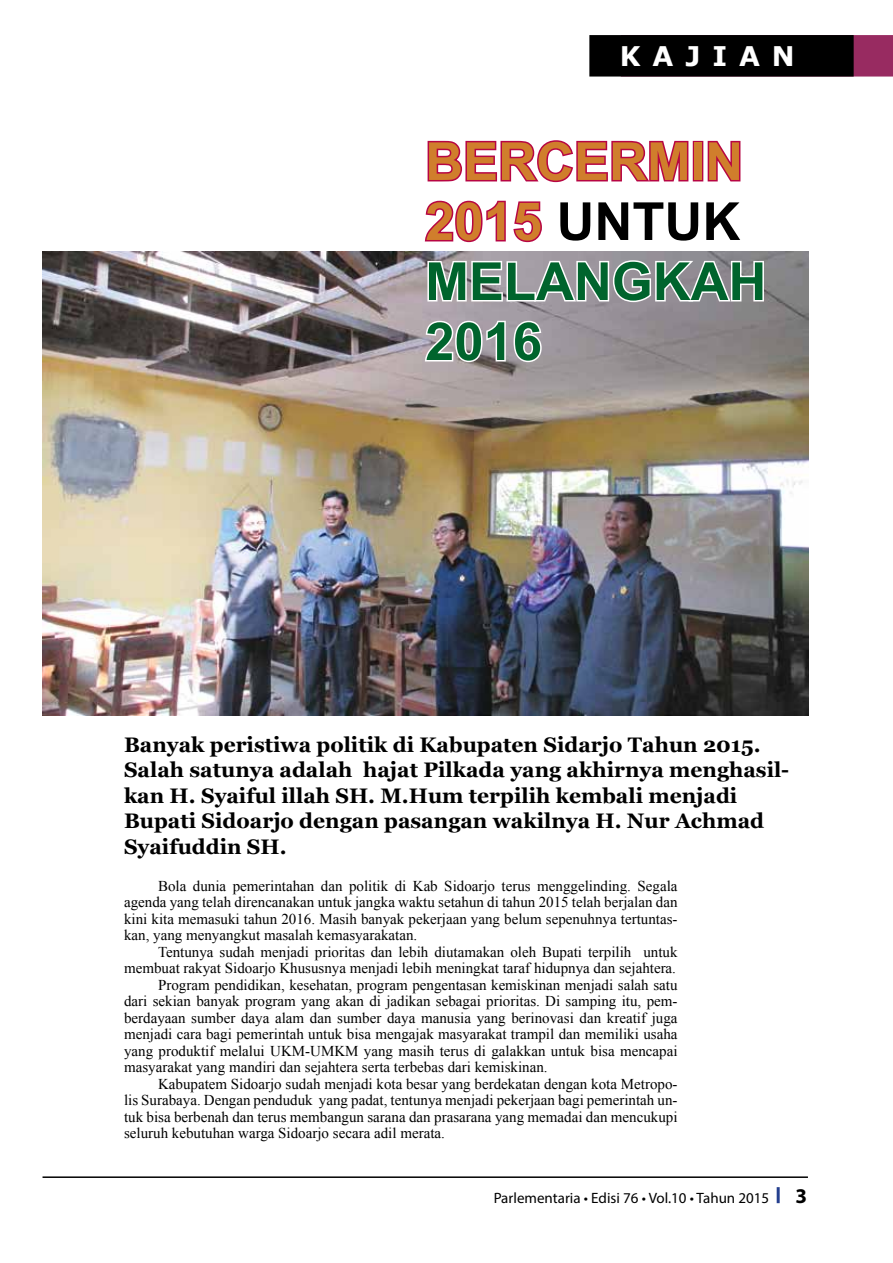
<style>
.page{position:relative;width:893px;height:1263px;background:#fff}
.page>*{position:absolute;margin:0;border:0;box-sizing:border-box;transform-origin:0 0}
.t1{font:700 52.5px/60px "Arial";color:#d07e2c}
.t2{font:700 27px "Verdana";color:#fff}
.t3{font:700 21px/25.5px "Georgia";color:#000}
.t4{font:700 21px "Myriad Pro";color:#000}
.t5{font:15px/16.5px "Times New Roman";color:#000;text-align:justify}
.t6{font:15px "Myriad Pro";color:#000}
.s1{color:#000}
.s2{color:#00642d}
</style>
<div class="page">
<hr style="left:777px;top:1187px;width:3px;height:16px;background:#25408f">
<hr style="left:43px;top:1176px;width:765px;height:2px;background:#000">
<img style="left:42px;top:252px;width:766px;height:463px">
<div style="left:622px;top:36px;width:270px;height:40px;background:#982b61"></div>
<div style="left:621px;top:35px;width:272px;height:42px;border:2px solid #982b61"></div>
<div style="left:590px;top:36px;width:263px;height:40px;background:#000"></div>
<div style="left:589px;top:35px;width:265px;height:42px;border:2px solid #000"></div>
<svg style="left:427px;top:140px;width:262px;height:43px"></svg>
<div style="left:693px;top:141px;width:10px;height:40px;border:3px solid #b70543"></div>
<svg style="left:707px;top:140px;width:34px;height:42px"></svg>
<svg style="left:423px;top:200px;width:342px;height:104px"></svg>
<svg style="left:423px;top:319px;width:120px;height:45px"></svg>
<h2 class="t2" style="left:620px;top:37px;width:176px">K A J I A N</h2>
<h1 class="t1" style="left:425px;top:133px;width:343px">BERCERMIN<br>2015 <span class="s1">UNTUK<br></span><span class="s2">MELANGKAH<br>2016</span></h1>
<p class="t3" style="left:124px;top:732px;width:667px">Banyak peristiwa politik di Kabupaten Sidarjo Tahun 2015.<br>Salah satunya adalah hajat Pilkada yang akhirnya menghasil&shy;kan H. Syaiful illah SH. M.Hum terpilih kembali menjadi Bupati Sidoarjo dengan pasangan wakilnya H. Nur Achmad Syaifuddin SH.</p>
<p class="t5" style="left:124px;top:877px;width:555px;text-indent:34px">Bola dunia pemerintahan dan politik di Kab Sidoarjo terus menggelinding. Segala agenda yang telah direncanakan untuk jangka waktu setahun di tahun 2015 telah berjalan dan kini kita memasuki tahun 2016. Masih banyak pekerjaan yang belum sepenuhnya tertuntas&shy;kan, yang menyangkut masalah kemasyarakatan.</p>
<p class="t5" style="left:158px;top:943px;width:521px">Tentunya sudah menjadi prioritas dan lebih diutamakan oleh Bupati terpilih untuk</p>
<p class="t5" style="left:124px;top:960px;width:554px">membuat rakyat Sidoarjo Khususnya menjadi lebih meningkat taraf hidupnya dan sejahtera.</p>
<p class="t5" style="left:158px;top:976px;width:521px">Program pendidikan, kesehatan, program pengentasan kemiskinan menjadi salah satu</p>
<p class="t5" style="left:124px;top:993px;width:555px">dari sekian banyak program yang akan di jadikan sebagai prioritas. Di samping itu, pem-</p>
<p class="t5" style="left:124px;top:1009px;width:555px">berdayaan sumber daya alam dan sumber daya manusia yang berinovasi dan kreatif juga</p>
<p class="t5" style="left:124px;top:1026px;width:555px">menjadi cara bagi pemerintah untuk bisa mengajak masyarakat trampil dan memiliki usaha</p>
<p class="t5" style="left:124px;top:1042px;width:555px">yang produktif melalui UKM-UMKM yang masih terus di galakkan untuk bisa mencapai</p>
<p class="t5" style="left:124px;top:1059px;width:425px">masyarakat yang mandiri dan sejahtera serta terbebas dari kemiskinan.</p>
<p class="t5" style="left:158px;top:1075px;width:521px">Kabupatem Sidoarjo sudah menjadi kota besar yang berdekatan dengan kota Metropo-</p>
<p class="t5" style="left:124px;top:1092px;width:555px">lis Surabaya. Dengan penduduk yang padat, tentunya menjadi pekerjaan bagi pemerintah un-</p>
<p class="t5" style="left:124px;top:1108px;width:555px">tuk bisa berbenah dan terus membangun sarana dan prasarana yang memadai dan mencukupi</p>
<p class="t5" style="left:124px;top:1125px;width:322px">seluruh kebutuhan warga Sidoarjo secara adil merata.</p>
<p class="t6" style="left:494px;top:1189px;width:277px">Parlementaria • Edisi 76 • Vol.10 • Tahun 2015</p>
<h3 class="t4" style="left:796px;top:1182px;width:13px">3</h3>
</div>
